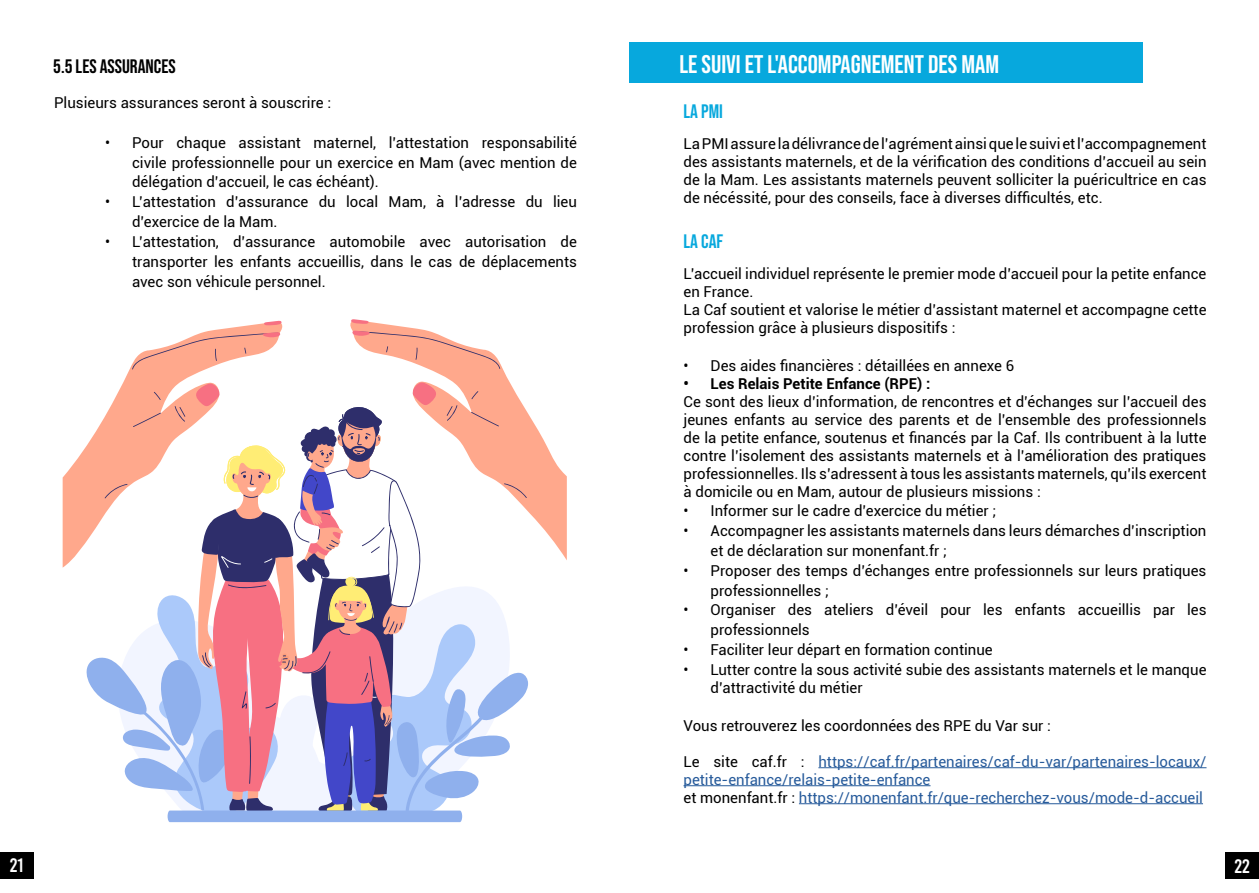
<style>
.page{position:relative;width:1259px;height:893px;background:#fff}
.page>*{position:absolute;margin:0;border:0;box-sizing:border-box;transform-origin:0 0}
.t1{font:25.5px "Bebas Neue";color:#fff}
.t2{font:19.5px "Bebas Neue";color:#000}
.t3{font:19.5px "Bebas Neue";color:#07a8dd}
.t4{font:19.5px "Bebas";color:#fff}
.t5{font:15px/18px "Roboto";color:#000}
.t6{font:15px/18px "Roboto";color:#275b9b}
.t7{font:700 15px "Roboto";color:#000}
.s1{color:#000}
</style>
<div class="page">
<div style="left:0;top:852px;width:33px;height:27px;background:#000"></div>
<svg style="left:350px;top:322px;width:217px;height:238px"></svg>
<svg style="left:352px;top:331px;width:148px;height:38px"></svg>
<svg style="left:351px;top:319px;width:18px;height:5px"></svg>
<svg style="left:63px;top:323px;width:220px;height:245px"></svg>
<svg style="left:132px;top:332px;width:148px;height:38px"></svg>
<svg style="left:264px;top:321px;width:18px;height:4px"></svg>
<svg style="left:85px;top:382px;width:443px;height:441px"></svg>
<div style="left:1225px;top:852px;width:34px;height:27px;background:#000"></div>
<div style="left:629px;top:42px;width:513px;height:41px;background:#07a8dd"></div>
<hr style="left:818px;top:767px;width:388px;height:1px;background:#275b9b">
<hr style="left:683px;top:785px;width:247px;height:1px;background:#275b9b">
<hr style="left:799px;top:803px;width:404px;height:1px;background:#275b9b">
<h2 class="t2" style="left:53px;top:55px;width:124px">5.5 LES ASSURANCES</h2>
<p class="t5" style="left:54px;top:93px;width:279px">Plusieurs assurances seront à souscrire :</p>
<p class="t5" style="left:132px;top:132px;width:446px;line-height:19.8px;text-align:justify;text-indent:-27px">• Pour chaque assistant maternel, l’attestation responsabilité civile professionnelle pour un exercice en Mam (avec mention de délégation d’accueil, le cas échéant).</p>
<p class="t5" style="left:132px;top:191px;width:446px;line-height:19.8px;text-indent:-27px">• L’attestation d’assurance du local Mam, à l’adresse du lieu d’exercice de la Mam.</p>
<p class="t5" style="left:132px;top:231px;width:446px;line-height:19.8px;text-align:justify;text-indent:-27px">• L’attestation, d’assurance automobile avec autorisation de transporter les enfants accueillis, dans le cas de déplacements avec son véhicule personnel.</p>
<h2 class="t4" style="left:10px;top:855px;width:15px">21</h2>
<h1 class="t1" style="left:679px;top:50px;width:321px">LE SUIVI ET L'ACCOMPAGNEMENT DES MAM</h1>
<h2 class="t3" style="left:683px;top:100px;width:41px">LA PMI</h2>
<p class="t5" style="left:683px;top:134px;width:524px;text-align:justify">La PMI assure la délivrance de l’agrément ainsi que le suivi et l’accompagnement des assistants maternels, et de la vérification des conditions d’accueil au sein de la Mam. Les assistants maternels peuvent solliciter la puéricultrice en cas de nécéssité, pour des conseils, face à diverses difficultés, etc.</p>
<h2 class="t3" style="left:683px;top:230px;width:41px">LA CAF</h2>
<p class="t5" style="left:683px;top:264px;width:524px">L’accueil individuel représente le premier mode d’accueil pour la petite enfance en France.<br>La Caf soutient et valorise le métier d’assistant maternel et accompagne cette profession grâce à plusieurs dispositifs :</p>
<p class="t5" style="left:683px;top:356px;width:332px">• Des aides financières : détaillées en annexe 6</p>
<p class="t7" style="left:683px;top:373px;width:248px">• Les Relais Petite Enfance (RPE) :</p>
<p class="t5" style="left:683px;top:392px;width:524px;text-align:justify">Ce sont des lieux d’information, de rencontres et d’échanges sur l’accueil des jeunes enfants au service des parents et de l’ensemble des professionnels de la petite enfance, soutenus et financés par la Caf. Ils contribuent à la lutte contre l’isolement des assistants maternels et à l’amélioration des pratiques professionnelles. Ils s’adressent à tous les assistants maternels, qu’ils exercent à domicile ou en Mam, autour de plusieurs missions :</p>
<p class="t5" style="left:683px;top:501px;width:314px">• Informer sur le cadre d’exercice du métier ;</p>
<p class="t5" style="left:710px;top:520px;width:497px;line-height:19.8px;text-indent:-27px">• Accompagner les assistants maternels dans leurs démarches d’inscription et de déclaration sur monenfant.fr ;</p>
<p class="t5" style="left:710px;top:560px;width:497px;line-height:19.8px;text-indent:-27px">• Proposer des temps d’échanges entre professionnels sur leurs pratiques professionnelles ;</p>
<p class="t5" style="left:710px;top:600px;width:497px;line-height:19.8px;text-indent:-27px">• Organiser des ateliers d’éveil pour les enfants accueillis par les professionnels</p>
<p class="t5" style="left:683px;top:640px;width:311px">• Faciliter leur départ en formation continue</p>
<p class="t5" style="left:710px;top:660px;width:497px;text-indent:-27px">• Lutter contre la sous activité subie des assistants maternels et le manque d’attractivité du métier</p>
<p class="t5" style="left:683px;top:716px;width:369px">Vous retrouverez les coordonnées des RPE du Var sur :</p>
<p class="t6" style="left:683px;top:752px;width:524px"><span class="s1">Le site caf.fr :</span> https://caf.fr/partenaires/caf-du-var/partenaires-locaux/ petite-enfance/relais-petite-enfance<br><span class="s1">et monenfant.fr :</span> https://monenfant.fr/que-recherchez-vous/mode-d-accueil</p>
<h2 class="t4" style="left:1234px;top:856px;width:17px">22</h2>
</div>
